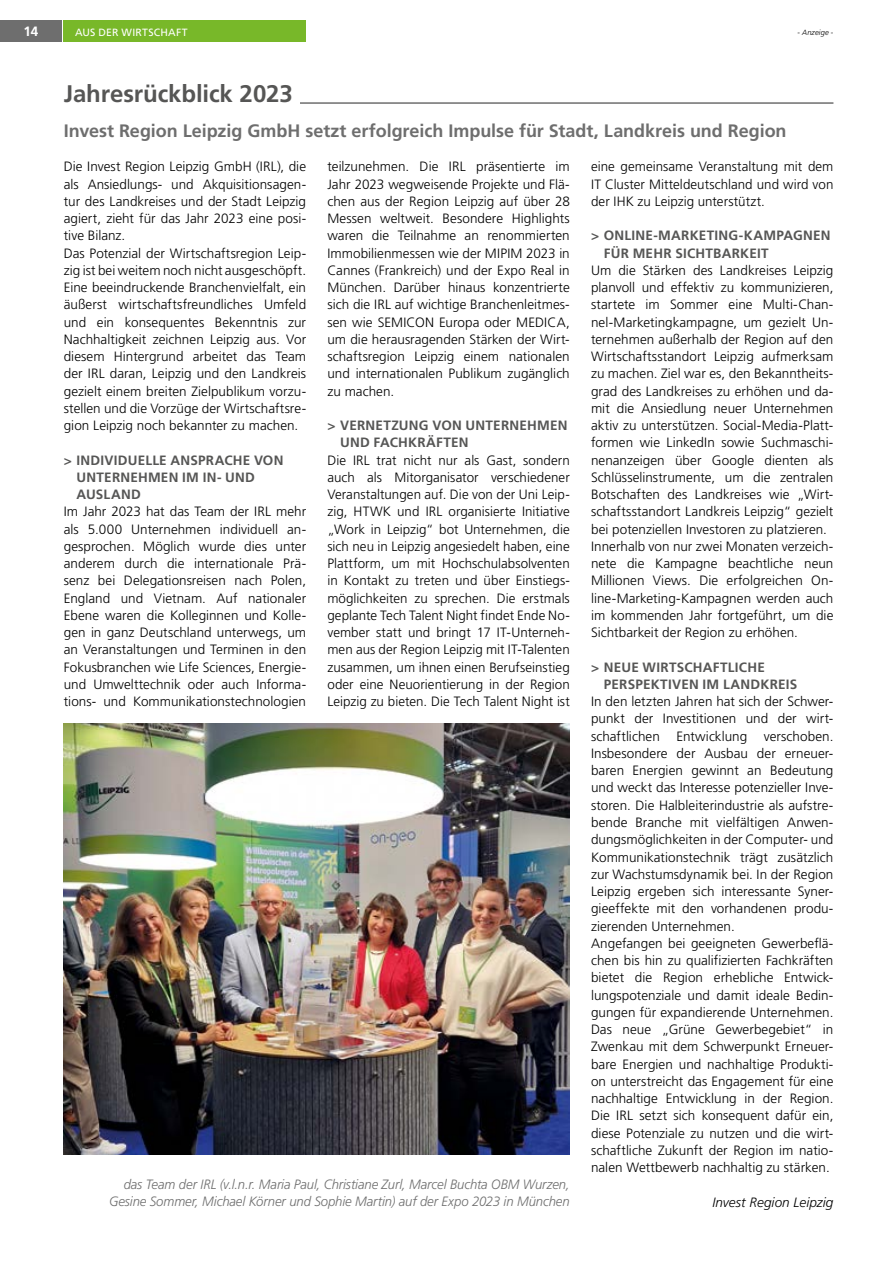
<style>
.page{position:relative;width:893px;height:1263px;background:#fff}
.page>*{position:absolute;margin:0;border:0;box-sizing:border-box;transform-origin:0 0}
.t1{font:700 24px "Frutiger LT Std";letter-spacing:-.005em;color:#565655}
.t2{font:700 18px "Frutiger LT Std";letter-spacing:-.005em;color:#6e6e6e}
.t3{font:300 13.5px/17.2px "Frutiger LT Std";letter-spacing:.005em;color:#000;text-align:justify}
.t4{font:700 13.5px/17.2px "Frutiger LT Std";letter-spacing:.015em;color:#565655}
.t5{font:italic 300 13.5px/17.2px "Frutiger LT Std";letter-spacing:-.005em;color:#6e6e6e;text-align:right}
.t6{font:italic 300 13.5px "Frutiger LT Std";letter-spacing:.005em;color:#000}
.t7{font:700 13.5px "Frutiger LT Std";color:#fff}
.t8{font:10.5px "Frutiger LT Std";letter-spacing:.02em;color:#fff}
.t9{font:italic 300 7.5px "Frutiger LT Std";letter-spacing:.02em;color:#000}
</style>
<div class="page">
<div style="left:64px;top:20px;width:242px;height:22px;background:#78b829"></div>
<div style="left:0;top:20px;width:62px;height:22px;background:#6e6e6e"></div>
<hr style="left:300px;top:102px;width:533px;height:2px;background:#6e6e6e">
<img style="left:64px;top:723px;width:506px;height:432px">
<p class="t7" style="left:23px;top:23px;width:16px">14</p>
<p class="t8" style="left:75px;top:26px;width:114px">AUS DER WIRTSCHAFT</p>
<p class="t9" style="left:798px;top:29px;width:37px">- Anzeige -</p>
<h1 class="t1" style="left:64px;top:80px;width:231px">Jahresrückblick 2023</h1>
<h2 class="t2" style="left:64px;top:120px;width:724px">Invest Region Leipzig GmbH setzt erfolgreich Impulse für Stadt, Landkreis und Region</h2>
<p class="t3" style="left:64px;top:158px;width:244px;text-align:left">Die Invest Region Leipzig GmbH (IRL), die als Ansiedlungs- und Akquisitionsagen&shy;tur des Landkreises und der Stadt Leipzig agiert, zieht für das Jahr 2023 eine posi&shy;tive Bilanz.<br>Das Potenzial der Wirtschaftsregion Leip&shy;zig ist bei weitem noch nicht ausgeschöpft.<br>Eine beeindruckende Branchenvielfalt, ein äußerst wirtschaftsfreundliches Umfeld und ein konsequentes Bekenntnis zur Nachhaltigkeit zeichnen Leipzig aus. Vor diesem Hintergrund arbeitet das Team der IRL daran, Leipzig und den Landkreis gezielt einem breiten Zielpublikum vorzu&shy;stellen und die Vorzüge der Wirtschaftsre&shy;gion Leipzig noch bekannter zu machen.</p>
<p class="t4" style="left:77px;top:451px;width:208px;text-indent:-13px">&gt; INDIVIDUELLE ANSPRACHE VON<br>UNTERNEHMEN IM IN- UND<br>AUSLAND</p>
<p class="t3" style="left:64px;top:503px;width:244px">Im Jahr 2023 hat das Team der IRL mehr als 5.000 Unternehmen individuell an&shy;gesprochen. Möglich wurde dies unter anderem durch die internationale Prä&shy;senz bei Delegationsreisen nach Polen, England und Vietnam. Auf nationaler Ebene waren die Kolleginnen und Kolle&shy;gen in ganz Deutschland unterwegs, um an Veranstaltungen und Terminen in den Fokusbranchen wie Life Sciences, Energie&shy;und Umwelttechnik oder auch Informa&shy;tions- und Kommunikationstechnologien</p>
<p class="t3" style="left:327px;top:158px;width:244px">teilzunehmen. Die IRL präsentierte im Jahr 2023 wegweisende Projekte und Flä&shy;chen aus der Region Leipzig auf über 28<br>Messen weltweit. Besondere Highlights waren die Teilnahme an renommierten Immobilienmessen wie der MIPIM 2023 in Cannes (Frankreich) und der Expo Real in München. Darüber hinaus konzentrierte sich die IRL auf wichtige Branchenleitmes&shy;sen wie SEMICON Europa oder MEDICA, um die herausragenden Stärken der Wirt&shy;schaftsregion Leipzig einem nationalen und internationalen Publikum zugänglich zu machen.</p>
<p class="t4" style="left:340px;top:417px;width:229px;text-indent:-13px">&gt; VERNETZUNG VON UNTERNEHMEN<br>UND FACHKRÄFTEN</p>
<p class="t3" style="left:327px;top:451px;width:244px">Die IRL trat nicht nur als Gast, sondern auch als Mitorganisator verschiedener Veranstaltungen auf. Die von der Uni Leip&shy;zig, HTWK und IRL organisierte Initiative „Work in Leipzig“ bot Unternehmen, die sich neu in Leipzig angesiedelt haben, eine Plattform, um mit Hochschulabsolventen in Kontakt zu treten und über Einstiegs&shy;möglichkeiten zu sprechen. Die erstmals geplante Tech Talent Night findet Ende No&shy;vember statt und bringt 17 IT-Unterneh&shy;men aus der Region Leipzig mit IT-Talenten zusammen, um ihnen einen Berufseinstieg oder eine Neuorientierung in der Region Leipzig zu bieten. Die Tech Talent Night ist</p>
<p class="t5" style="left:109px;top:1176px;width:462px">das Team der IRL (v.l.n.r. Maria Paul, Christiane Zurl, Marcel Buchta OBM Wurzen,<br>Gesine Sommer, Michael Körner und Sophie Martin) auf der Expo 2023 in München</p>
<p class="t3" style="left:591px;top:158px;width:244px">eine gemeinsame Veranstaltung mit dem IT Cluster Mitteldeutschland und wird von der IHK zu Leipzig unterstützt.</p>
<p class="t4" style="left:604px;top:227px;width:228px;text-indent:-13px">&gt; ONLINE-MARKETING-KAMPAGNEN<br>FÜR MEHR SICHTBARKEIT</p>
<p class="t3" style="left:591px;top:262px;width:244px;text-align:left">Um die Stärken des Landkreises Leipzig planvoll und effektiv zu kommunizieren, startete im Sommer eine Multi-Chan&shy;nel-Marketingkampagne, um gezielt Un&shy;ternehmen außerhalb der Region auf den Wirtschaftsstandort Leipzig aufmerksam zu machen. Ziel war es, den Bekanntheits&shy;grad des Landkreises zu erhöhen und da&shy;mit die Ansiedlung neuer Unternehmen aktiv zu unterstützen. Social-Media-Platt&shy;formen wie LinkedIn sowie Suchmaschi&shy;nenanzeigen über Google dienten als Schlüsselinstrumente, um die zentralen Botschaften des Landkreises wie „Wirt&shy;schaftsstandort Landkreis Leipzig“ gezielt bei potenziellen Investoren zu platzieren.<br>Innerhalb von nur zwei Monaten verzeich&shy;nete die Kampagne beachtliche neun Millionen Views. Die erfolgreichen On&shy;line-Marketing-Kampagnen werden auch im kommenden Jahr fortgeführt, um die Sichtbarkeit der Region zu erhöhen.</p>
<p class="t4" style="left:604px;top:658px;width:195px;text-indent:-13px">&gt; NEUE WIRTSCHAFTLICHE<br>PERSPEKTIVEN IM LANDKREIS</p>
<p class="t3" style="left:591px;top:693px;width:244px;text-align:left">In den letzten Jahren hat sich der Schwer&shy;punkt der Investitionen und der wirt&shy;schaftlichen Entwicklung verschoben.<br>Insbesondere der Ausbau der erneuer&shy;baren Energien gewinnt an Bedeutung und weckt das Interesse potenzieller Inve&shy;storen. Die Halbleiterindustrie als aufstre&shy;bende Branche mit vielfältigen Anwen&shy;dungsmöglichkeiten in der Computer- und Kommunikationstechnik trägt zusätzlich zur Wachstumsdynamik bei. In der Region Leipzig ergeben sich interessante Syner&shy;gieeffekte mit den vorhandenen produ&shy;zierenden Unternehmen.<br>Angefangen bei geeigneten Gewerbeflä&shy;chen bis hin zu qualifizierten Fachkräften bietet die Region erhebliche Entwick&shy;lungspotenziale und damit ideale Bedin&shy;gungen für expandierende Unternehmen.<br>Das neue „Grüne Gewerbegebiet“ in Zwenkau mit dem Schwerpunkt Erneuer&shy;bare Energien und nachhaltige Produkti&shy;on unterstreicht das Engagement für eine nachhaltige Entwicklung in der Region.<br>Die IRL setzt sich konsequent dafür ein, diese Potenziale zu nutzen und die wirt&shy;schaftliche Zukunft der Region im natio&shy;nalen Wettbewerb nachhaltig zu stärken.</p>
<p class="t6" style="left:712px;top:1194px;width:123px">Invest Region Leipzig</p>
</div>
